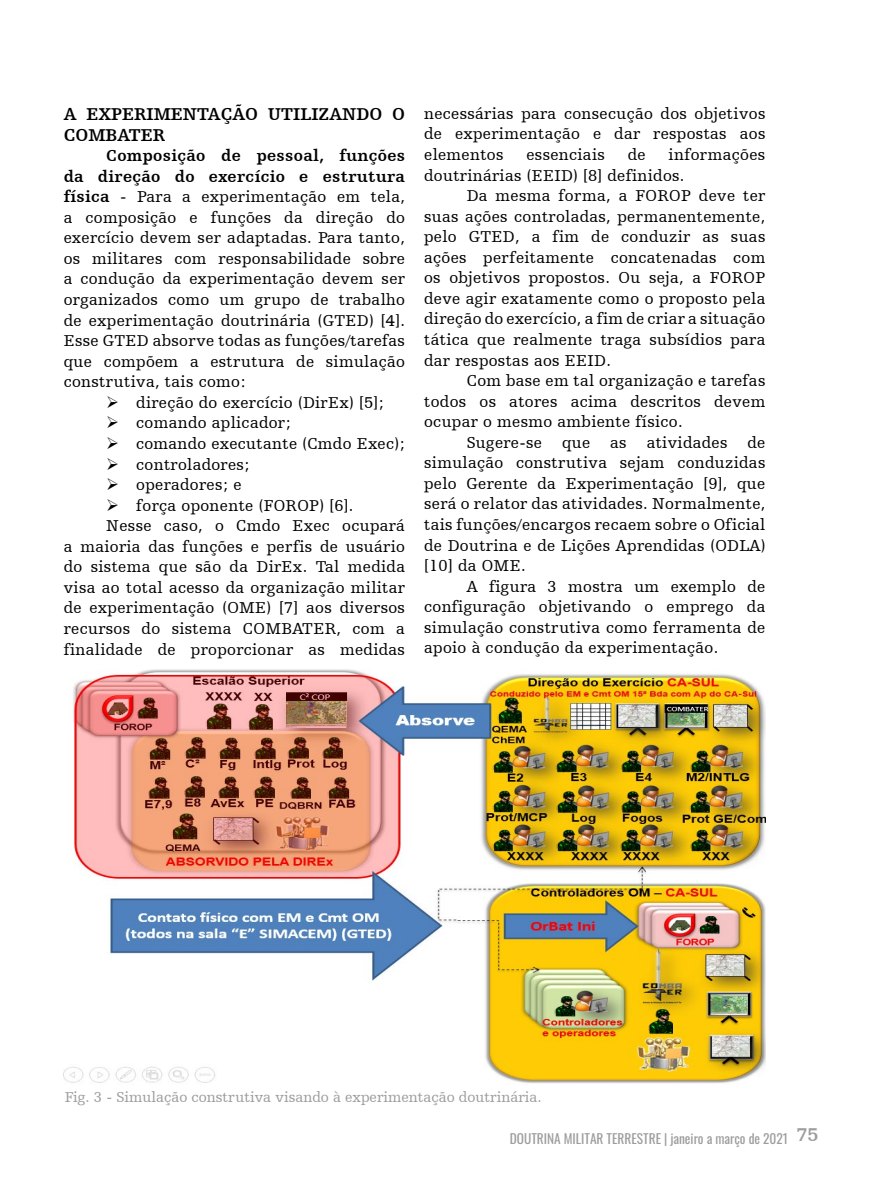
<style>
.page{position:relative;width:893px;height:1191px;background:#fff}
.page>*{position:absolute;margin:0;border:0;box-sizing:border-box;transform-origin:0 0}
.t1{font:700 18px/20.5px "Humanist Slabserif 712 BT";color:#000}
.t2{font:16.5px/20.5px "Humanist Slabserif 712 BT";letter-spacing:.02em;color:#000;text-align:justify}
.t3{font:15px "Humanist Slabserif 712 BT";color:#9d9d9c}
.t4{font:13.35px "Oswald";color:#9d9d9c}
.s1{font-weight:700}
</style>
<div class="page">
<img style="left:64px;top:670px;width:701px;height:414px">
<p class="t1" style="left:64px;top:103px;width:343px">A EXPERIMENTAÇÃO UTILIZANDO O<br>COMBATER</p>
<p class="t2" style="left:64px;top:145px;width:343px;text-indent:43px"><span class="s1">Composição de pessoal, funções da direção do exercício e estrutura física</span> - Para a experimentação em tela, a composição e funções da direção do exercício devem ser adaptadas. Para tanto, os militares com responsabilidade sobre a condução da experimentação devem ser organizados como um grupo de trabalho de experimentação doutrinária (GTED) [4].<br>Esse GTED absorve todas as funções/tarefas que compõem a estrutura de simulação construtiva, tais como:</p>
<p class="t2" style="left:106px;top:392px;width:279px">➢ direção do exercício (DirEx) [5];</p>
<p class="t2" style="left:106px;top:412px;width:186px">➢ comando aplicador;</p>
<p class="t2" style="left:106px;top:433px;width:300px">➢ comando executante (Cmdo Exec);</p>
<p class="t2" style="left:106px;top:453px;width:145px">➢ controladores;</p>
<p class="t2" style="left:106px;top:474px;width:137px">➢ operadores; e</p>
<p class="t2" style="left:106px;top:494px;width:249px">➢ força oponente (FOROP) [6].</p>
<p class="t2" style="left:64px;top:515px;width:343px;text-indent:43px">Nesse caso, o Cmdo Exec ocupará a maioria das funções e perfis de usuário do sistema que são da DirEx. Tal medida visa ao total acesso da organização militar de experimentação (OME) [7] aos diversos recursos do sistema COMBATER, com a finalidade de proporcionar as medidas</p>
<p class="t2" style="left:424px;top:103px;width:343px">necessárias para consecução dos objetivos de experimentação e dar respostas aos elementos</p>
<p class="t2" style="left:424px;top:144px;width:343px;text-indent:244px">informações doutrinárias (EEID) [8] definidos.</p>
<p class="t2" style="left:424px;top:185px;width:343px;text-indent:43px">Da mesma forma, a FOROP deve ter suas ações controladas, permanentemente, pelo GTED, a fim de conduzir as suas ações perfeitamente concatenadas com os objetivos propostos. Ou seja, a FOROP deve agir exatamente como o proposto pela direção do exercício, a fim de criar a situação tática que realmente traga subsídios para dar respostas aos EEID.</p>
<p class="t2" style="left:424px;top:370px;width:343px;text-indent:43px">Com base em tal organização e tarefas todos os atores acima descritos devem ocupar o mesmo ambiente físico.</p>
<p class="t2" style="left:424px;top:432px;width:343px;text-indent:43px">Sugere-se que as atividades de simulação construtiva sejam conduzidas pelo Gerente da Experimentação [9], que será o relator das atividades. Normalmente, tais funções/encargos recaem sobre o Oficial de Doutrina e de Lições Aprendidas (ODLA) [10] da OME.</p>
<p class="t2" style="left:424px;top:575px;width:343px;text-indent:43px">A figura 3 mostra um exemplo de configuração objetivando o emprego da simulação construtiva como ferramenta de apoio à condução da experimentação.</p>
<p class="t2" style="left:526px;top:144px;width:80px">essenciais</p>
<p class="t2" style="left:628px;top:144px;width:19px">de</p>
<p class="t3" style="left:65px;top:1087px;width:478px">Fig. 3 - Simulação construtiva visando à experimentação doutrinária.</p>
<p class="t4" style="left:510px;top:1126px;width:310px">DOUTRINA MILITAR TERRESTRE | janeiro a março de 2021 <sup>75</sup></p>
</div>
